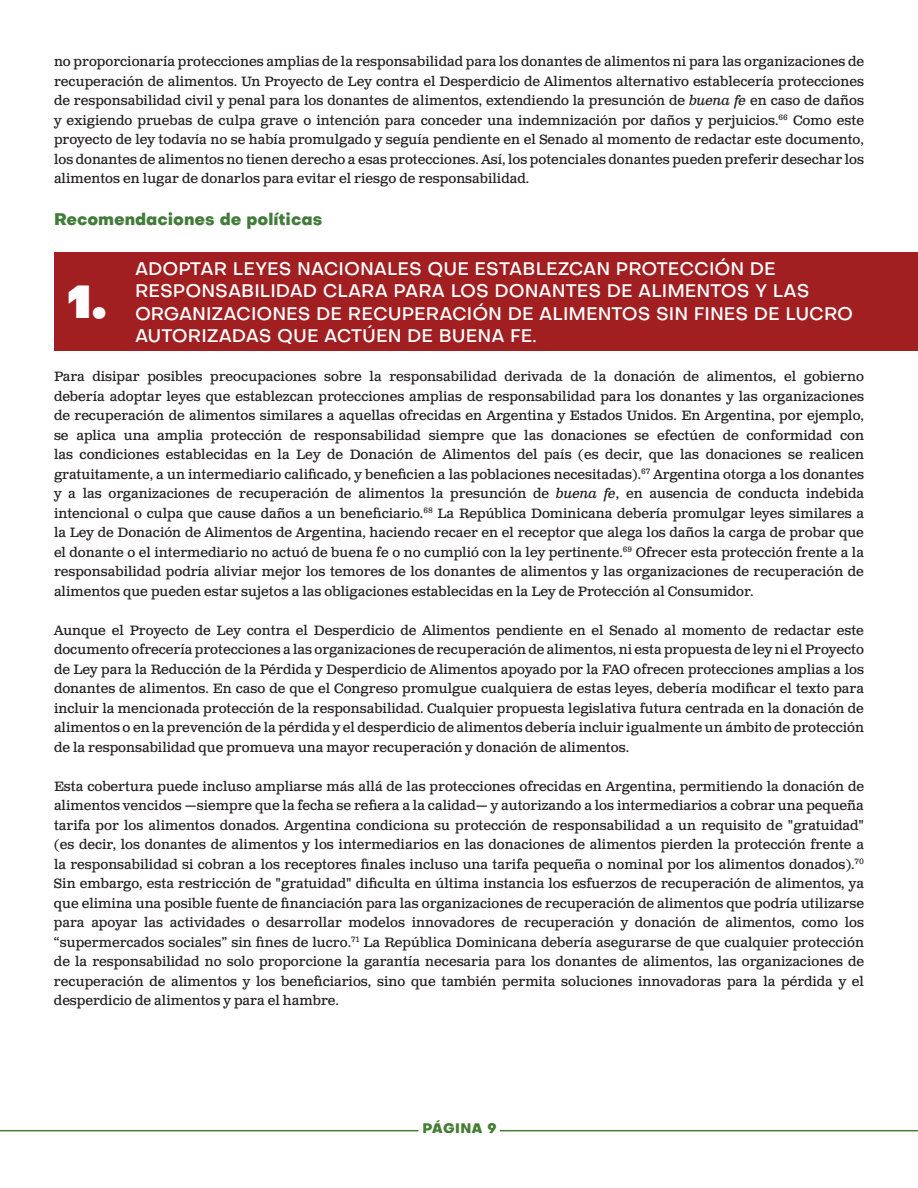
<style>
.page{position:relative;width:918px;height:1188px;background:#fff}
.page>*{position:absolute;margin:0;border:0;box-sizing:border-box;transform-origin:0 0}
.t1{font:45px "Objectivity Super";color:#fff}
.t2{font:500 18px/22.5px "Objectivity";color:#fff}
.heading_2{font:800 16.5px "Objectivity";color:#427b3a}
.t3{font:13.5px/19.5px "Clarendon Text Pro";color:#231f20;text-align:justify}
.t4{font:800 13.5px "Objectivity";letter-spacing:.03em;color:#457c32}
.s1{font-style:italic}
</style>
<div class="page">
<hr style="left:0;top:1130px;width:418px;height:1px;background:#457c32">
<hr style="left:500px;top:1130px;width:418px;height:1px;background:#457c32">
<div style="left:54px;top:253px;width:864px;height:98px;background:#a11e21"></div>
<p class="t3" style="left:54px;top:53px;width:812px">no proporcionaría protecciones amplias de la responsabilidad para los donantes de alimentos ni para las organizaciones de recuperación de alimentos. Un Proyecto de Ley contra el Desperdicio de Alimentos alternativo establecería protecciones de responsabilidad civil y penal para los donantes de alimentos, extendiendo la presunción de <span class="s1">buena fe</span> en caso de daños y exigiendo pruebas de culpa grave o intención para conceder una indemnización por daños y perjuicios.<sup>66</sup> Como este proyecto de ley todavía no se había promulgado y seguía pendiente en el Senado al momento de redactar este documento, los donantes de alimentos no tienen derecho a esas protecciones. Así, los potenciales donantes pueden preferir desechar los alimentos en lugar de donarlos para evitar el riesgo de responsabilidad.</p>
<p class="heading_2" style="left:54px;top:206px;width:270px">Recomendaciones de políticas</p>
<p class="t1" style="left:68px;top:265px;width:41px">1.</p>
<p class="t2" style="left:135px;top:257px;width:720px">ADOPTAR LEYES NACIONALES QUE ESTABLEZCAN PROTECCIÓN DE RESPONSABILIDAD CLARA PARA LOS DONANTES DE ALIMENTOS Y LAS ORGANIZACIONES DE RECUPERACIÓN DE ALIMENTOS SIN FINES DE LUCRO AUTORIZADAS QUE ACTÚEN DE BUENA FE.</p>
<p class="t3" style="left:54px;top:367px;width:812px">Para disipar posibles preocupaciones sobre la responsabilidad derivada de la donación de alimentos, el gobierno debería adoptar leyes que establezcan protecciones amplias de responsabilidad para los donantes y las organizaciones de recuperación de alimentos similares a aquellas ofrecidas en Argentina y Estados Unidos. En Argentina, por ejemplo, se aplica una amplia protección de responsabilidad siempre que las donaciones se efectúen de conformidad con las condiciones establecidas en la Ley de Donación de Alimentos del país (es decir, que las donaciones se realicen gratuitamente, a un intermediario calificado, y beneficien a las poblaciones necesitadas).<sup>67</sup> Argentina otorga a los donantes y a las organizaciones de recuperación de alimentos la presunción de <span class="s1">buena fe</span>, en ausencia de conducta indebida intencional o culpa que cause daños a un beneficiario.<sup>68</sup> La República Dominicana debería promulgar leyes similares a la Ley de Donación de Alimentos de Argentina, haciendo recaer en el receptor que alega los daños la carga de probar que el donante o el intermediario no actuó de buena fe o no cumplió con la ley pertinente.<sup>69</sup> Ofrecer esta protección frente a la responsabilidad podría aliviar mejor los temores de los donantes de alimentos y las organizaciones de recuperación de alimentos que pueden estar sujetos a las obligaciones establecidas en la Ley de Protección al Consumidor.</p>
<p class="t3" style="left:54px;top:621px;width:812px">Aunque el Proyecto de Ley contra el Desperdicio de Alimentos pendiente en el Senado al momento de redactar este documento ofrecería protecciones a las organizaciones de recuperación de alimentos, ni esta propuesta de ley ni el Proyecto de Ley para la Reducción de la Pérdida y Desperdicio de Alimentos apoyado por la FAO ofrecen protecciones amplias a los donantes de alimentos. En caso de que el Congreso promulgue cualquiera de estas leyes, debería modificar el texto para incluir la mencionada protección de la responsabilidad. Cualquier propuesta legislativa futura centrada en la donación de alimentos o en la prevención de la pérdida y el desperdicio de alimentos debería incluir igualmente un ámbito de protección de la responsabilidad que promueva una mayor recuperación y donación de alimentos.</p>
<p class="t3" style="left:54px;top:777px;width:812px">Esta cobertura puede incluso ampliarse más allá de las protecciones ofrecidas en Argentina, permitiendo la donación de alimentos vencidos —siempre que la fecha se refiera a la calidad— y autorizando a los intermediarios a cobrar una pequeña tarifa por los alimentos donados. Argentina condiciona su protección de responsabilidad a un requisito de "gratuidad" (es decir, los donantes de alimentos y los intermediarios en las donaciones de alimentos pierden la protección frente a la responsabilidad si cobran a los receptores finales incluso una tarifa pequeña o nominal por los alimentos donados).<sup>70<br></sup>Sin embargo, esta restricción de "gratuidad" dificulta en última instancia los esfuerzos de recuperación de alimentos, ya que elimina una posible fuente de financiación para las organizaciones de recuperación de alimentos que podría utilizarse para apoyar las actividades o desarrollar modelos innovadores de recuperación y donación de alimentos, como los “supermercados sociales” sin fines de lucro.<sup>71</sup> La República Dominicana debería asegurarse de que cualquier protección de la responsabilidad no solo proporcione la garantía necesaria para los donantes de alimentos, las organizaciones de recuperación de alimentos y los beneficiarios, sino que también permita soluciones innovadoras para la pérdida y el desperdicio de alimentos y para el hambre.</p>
<p class="t4" style="left:423px;top:1118px;width:76px">PÁGINA 9</p>
</div>
